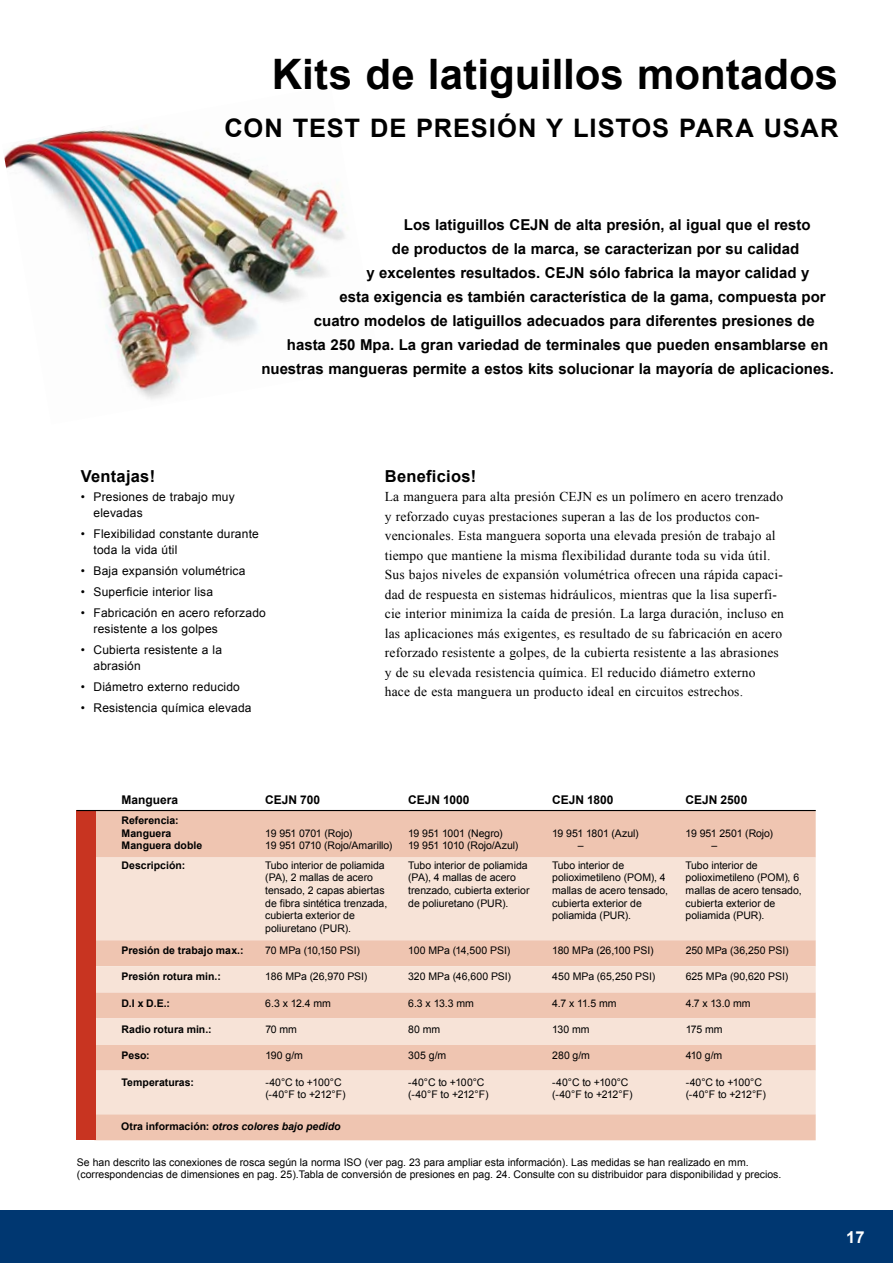
<style>
.page{position:relative;width:893px;height:1263px;background:#fff}
.page>*{position:absolute;margin:0;border:0;box-sizing:border-box;transform-origin:0 0}
.t1{font:700 42px "Arial";color:#000}
.t2{font:700 25.5px "Arial";letter-spacing:.035em;color:#000}
.t3{font:700 16.5px "Arial";letter-spacing:.015em;color:#000}
.t4{font:700 16.5px "Arial";color:#fff}
.t5{font:700 15px "Arial";color:#000}
.t6{font:13.5px/19.5px "Times New Roman";letter-spacing:.015em;color:#000}
.t7{font:12px/16.5px "Arial";letter-spacing:.015em;color:#000}
.t8{font:700 12px "Arial";letter-spacing:-.005em;color:#000}
.t9{font:10.5px/12.6px "Arial";color:#000}
.t10{font:700 10.5px/12.6px "Arial";color:#000}
.t11{font:italic 700 10.5px "Arial";color:#000}
.t12{font:10.5px/12.6px "Arial";letter-spacing:-.02em;color:#000}
.s1{font-style:normal}
</style>
<div class="page">
<div style="left:96px;top:811px;width:720px;height:329px;background:#efc5b1"></div>
<svg style="left:96px;top:857px;width:720px;height:257px;background:#f4dacb"></svg>
<div style="left:77px;top:811px;width:19px;height:329px;background:#c83421"></div>
<hr style="left:77px;top:810px;width:739px;height:1px;background:#000">
<img style="left:4px;top:127px;width:345px;height:273px">
<div style="left:0;top:1210px;width:893px;height:53px;background:#003771"></div>
<h1 class="t1" style="left:272px;top:46px;width:568px">Kits de latiguillos montados</h1>
<h2 class="t2" style="left:225px;top:111px;width:615px">CON TEST DE PRESIÓN Y LISTOS PARA USAR</h2>
<h3 class="t5" style="left:404px;top:215px;width:408px">Los latiguillos CEJN de alta presión, al igual que el resto</h3>
<h3 class="t5" style="left:392px;top:239px;width:409px">de productos de la marca, se caracterizan por su calidad</h3>
<h3 class="t5" style="left:366px;top:263px;width:445px">y excelentes resultados. CEJN sólo fabrica la mayor calidad y</h3>
<h3 class="t5" style="left:339px;top:287px;width:488px">esta exigencia es también característica de la gama, compuesta por</h3>
<h3 class="t5" style="left:314px;top:311px;width:502px">cuatro modelos de latiguillos adecuados para diferentes presiones de</h3>
<h3 class="t5" style="left:287px;top:335px;width:543px">hasta 250 Mpa. La gran variedad de terminales que pueden ensamblarse en</h3>
<h3 class="t5" style="left:261px;top:359px;width:574px">nuestras mangueras permite a estos kits solucionar la mayoría de aplicaciones.</h3>
<h3 class="t3" style="left:81px;top:465px;width:76px">Ventajas!</h3>
<p class="t7" style="left:94px;top:488px;width:143px;text-indent:-13px">• Presiones de trabajo muy elevadas</p>
<p class="t7" style="left:94px;top:525px;width:167px;text-indent:-13px">• Flexibilidad constante durante toda la vida útil</p>
<p class="t7" style="left:81px;top:563px;width:166px">• Baja expansión volumétrica</p>
<p class="t7" style="left:81px;top:583px;width:134px">• Superficie interior lisa</p>
<p class="t7" style="left:94px;top:604px;width:174px;text-indent:-13px">• Fabricación en acero reforzado resistente a los golpes</p>
<p class="t7" style="left:94px;top:641px;width:130px;text-indent:-13px">• Cubierta resistente a la abrasión</p>
<p class="t7" style="left:81px;top:679px;width:161px">• Diámetro externo reducido</p>
<p class="t7" style="left:81px;top:699px;width:172px">• Resistencia química elevada</p>
<h3 class="t3" style="left:385px;top:465px;width:93px">Beneficios!</h3>
<p class="t6" style="left:385px;top:487px;width:401px">La manguera para alta presión CEJN es un polímero en acero trenzado y reforzado cuyas prestaciones superan a las de los productos con&shy;vencionales. Esta manguera soporta una elevada presión de trabajo al tiempo que mantiene la misma flexibilidad durante toda su vida útil.<br>Sus bajos niveles de expansión volumétrica ofrecen una rápida capaci&shy;dad de respuesta en sistemas hidráulicos, mientras que la lisa superfi&shy;cie interior minimiza la caída de presión. La larga duración, incluso en las aplicaciones más exigentes, es resultado de su fabricación en acero reforzado resistente a golpes, de la cubierta resistente a las abrasiones y de su elevada resistencia química. El reducido diámetro externo hace de esta manguera un producto ideal en circuitos estrechos.</p>
<p class="t8" style="left:122px;top:792px;width:58px">Manguera</p>
<p class="t8" style="left:265px;top:792px;width:56px">CEJN 700</p>
<p class="t8" style="left:408px;top:792px;width:63px">CEJN 1000</p>
<p class="t8" style="left:552px;top:792px;width:63px">CEJN 1800</p>
<p class="t8" style="left:686px;top:792px;width:63px">CEJN 2500</p>
<p class="t10" style="left:122px;top:814px;width:82px">Referencia:<br>Manguera<br>Manguera doble</p>
<p class="t9" style="left:265px;top:827px;width:129px">19 951 0701 (Rojo)<br>19 951 0710 (Rojo/Amarillo)</p>
<p class="t9" style="left:408px;top:827px;width:112px">19 951 1001 (Negro)<br>19 951 1010 (Rojo/Azul)</p>
<p class="t12" style="left:578px;top:827px;width:62px;text-indent:-26px">19 951 1801 (Azul) –</p>
<p class="t9" style="left:711px;top:827px;width:63px;text-indent:-26px">19 951 2501 (Rojo) –</p>
<p class="t10" style="left:122px;top:859px;width:65px">Descripción:</p>
<p class="t9" style="left:265px;top:859px;width:123px">Tubo interior de poliamida (PA), 2 mallas de acero tensado, 2 capas abiertas de fibra sintética trenzada, cubierta exterior de poliuretano (PUR).</p>
<p class="t9" style="left:408px;top:859px;width:123px">Tubo interior de poliamida (PA), 4 mallas de acero trenzado, cubierta exterior de poliuretano (PUR).</p>
<p class="t9" style="left:552px;top:859px;width:117px">Tubo interior de polioximetileno (POM), 4 mallas de acero tensado, cubierta exterior de poliamida (PUR).</p>
<p class="t9" style="left:686px;top:859px;width:117px">Tubo interior de polioximetileno (POM), 6 mallas de acero tensado, cubierta exterior de poliamida (PUR).</p>
<p class="t10" style="left:122px;top:944px;width:123px">Presión de trabajo max.:</p>
<p class="t9" style="left:265px;top:944px;width:96px">70 MPa (10,150 PSI)</p>
<p class="t9" style="left:408px;top:944px;width:103px">100 M Pa (14,500 PSI)</p>
<p class="t9" style="left:552px;top:944px;width:103px">180 MPa (26,100 PSI)</p>
<p class="t9" style="left:686px;top:944px;width:104px">250 MPa (36,250 PSI)</p>
<p class="t10" style="left:122px;top:970px;width:101px">Presión rotura min.:</p>
<p class="t9" style="left:265px;top:970px;width:104px">186 MPa (26,970 PSI)</p>
<p class="t9" style="left:408px;top:970px;width:104px">320 MPa (46,600 PSI)</p>
<p class="t9" style="left:552px;top:970px;width:105px">450 MPa (65,250 PSI)</p>
<p class="t9" style="left:686px;top:970px;width:104px">625 MPa (90,620 PSI)</p>
<p class="t10" style="left:122px;top:997px;width:50px">D.I x D.E.:</p>
<p class="t9" style="left:265px;top:997px;width:67px">6.3 x 12.4 mm</p>
<p class="t9" style="left:408px;top:997px;width:67px">6.3 x 13.3 mm</p>
<p class="t9" style="left:552px;top:997px;width:66px">4.7 x 11.5 mm</p>
<p class="t9" style="left:686px;top:997px;width:67px">4.7 x 13.0 mm</p>
<p class="t10" style="left:122px;top:1023px;width:92px">Radio rotura min.:</p>
<p class="t9" style="left:265px;top:1023px;width:33px">70 mm</p>
<p class="t9" style="left:408px;top:1023px;width:34px">80 mm</p>
<p class="t9" style="left:552px;top:1023px;width:39px">130 mm</p>
<p class="t9" style="left:686px;top:1023px;width:38px">175 mm</p>
<p class="t10" style="left:122px;top:1050px;width:30px">Peso:</p>
<p class="t9" style="left:265px;top:1049px;width:39px">190 g/m</p>
<p class="t9" style="left:408px;top:1049px;width:39px">305 g/m</p>
<p class="t9" style="left:552px;top:1049px;width:39px">280 g/m</p>
<p class="t9" style="left:686px;top:1049px;width:38px">410 g/m</p>
<p class="t10" style="left:122px;top:1076px;width:74px">Temperaturas:</p>
<p class="t9" style="left:265px;top:1076px;width:82px">-40°C to +100°C (-40°F to +212°F)</p>
<p class="t9" style="left:408px;top:1076px;width:82px">-40°C to +100°C (-40°F to +212°F)</p>
<p class="t9" style="left:552px;top:1076px;width:82px">-40°C to +100°C (-40°F to +212°F)</p>
<p class="t9" style="left:686px;top:1076px;width:82px">-40°C to +100°C (-40°F to +212°F)</p>
<p class="t11" style="left:121px;top:1120px;width:221px"><span class="s1">Otra información:</span> otros colores bajo pedido</p>
<p class="t9" style="left:77px;top:1156px;width:706px">Se han descrito las conexiones de rosca según la norma ISO (ver pag. 23 para ampliar esta información). Las medidas se han realizado en mm. (correspondencias de dimensiones en pag. 25).Tabla de conversión de presiones en pag. 24. Consulte con su distribuidor para disponibilidad y precios.</p>
<h3 class="t4" style="left:846px;top:1226px;width:20px">17</h3>
</div>
